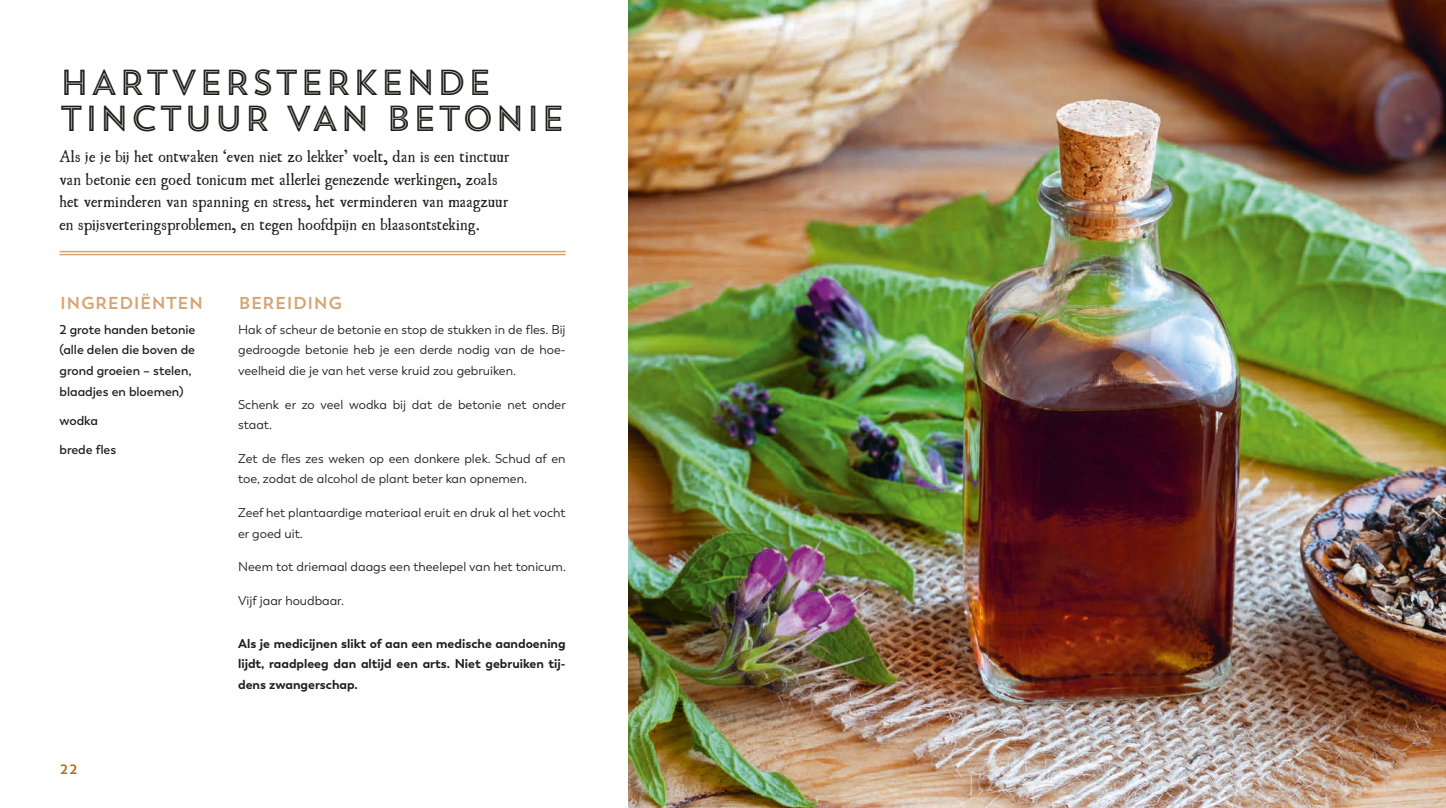
<style>
.page{position:relative;width:1446px;height:808px;background:#fff}
.page>*{position:absolute;margin:0;border:0;box-sizing:border-box;transform-origin:0 0}
.t1{font:36px/36px "Trend Sans Five";letter-spacing:.02em;color:#1d1d1b;scale:.95 1}
.t2{font:17.25px "Trend Sans One";letter-spacing:-.05em;color:#d7a574}
.t3{font:15px/22.5px "Ugly Qua";color:#1d1d1b}
.t4{font:13.5px "Trend Sans One";color:#bb6d21}
.t5{font:12.75px/20.7px "Trenda";color:#1d1d1b}
.t6{font:700 12.75px/20.7px "Trenda";color:#1d1d1b;text-align:justify}
.t7{font:600 12.75px/20.7px "Trenda";color:#1d1d1b}
</style>
<div class="page">
<img style="left:628px;top:0;width:818px;height:808px">
<hr style="left:60px;top:251px;width:506px;height:1px;background:#d7a574">
<hr style="left:60px;top:254px;width:506px;height:1px;background:#d7a574">
<h1 class="t1" style="left:60px;top:64px;width:534px">HARTVERSTERKENDE<br>TINCTUUR VAN BETONIE</h1>
<p class="t3" style="left:60px;top:145px;width:452px">Als je je bij het ontwaken ‘even niet zo lekker’ voelt, dan is een tinctuur van betonie een goed tonicum met allerlei genezende werkingen, zoals het verminderen van spanning en stress, het verminderen van maagzuur en spijsverteringsproblemen, en tegen hoofdpijn en blaasontsteking.</p>
<h2 class="t2" style="left:60px;top:292px;width:146px">INGREDIËNTEN</h2>
<p class="t7" style="left:60px;top:319px;width:137px">2 grote handen betonie (alle delen die boven de grond groeien – stelen, blaadjes en bloemen)</p>
<p class="t7" style="left:60px;top:410px;width:40px">wodka</p>
<p class="t7" style="left:60px;top:440px;width:58px">brede fles</p>
<p class="t4" style="left:60px;top:760px;width:20px">22</p>
<h2 class="t2" style="left:238px;top:292px;width:106px">BEREIDING</h2>
<p class="t5" style="left:238px;top:319px;width:329px;text-align:justify">Hak of scheur de betonie en stop de stukken in de fles. Bij gedroogde betonie heb je een derde nodig van de hoe&shy;veelheid die je van het verse kruid zou gebruiken.</p>
<p class="t5" style="left:238px;top:394px;width:329px">Schenk er zo veel wodka bij dat de betonie net onder staat.</p>
<p class="t5" style="left:238px;top:448px;width:329px">Zet de fles zes weken op een donkere plek. Schud af en toe, zodat de alcohol de plant beter kan opnemen.</p>
<p class="t5" style="left:238px;top:502px;width:329px">Zeef het plantaardige materiaal eruit en druk al het vocht er goed uit.</p>
<p class="t5" style="left:238px;top:556px;width:329px">Neem tot driemaal daags een theelepel van het tonicum.</p>
<p class="t5" style="left:238px;top:590px;width:107px">Vijf jaar houdbaar.</p>
<p class="t6" style="left:238px;top:633px;width:329px">Als je medicijnen slikt of aan een medische aandoening lijdt, raadpleeg dan altijd een arts. Niet gebruiken tij&shy;dens zwangerschap.</p>
</div>
